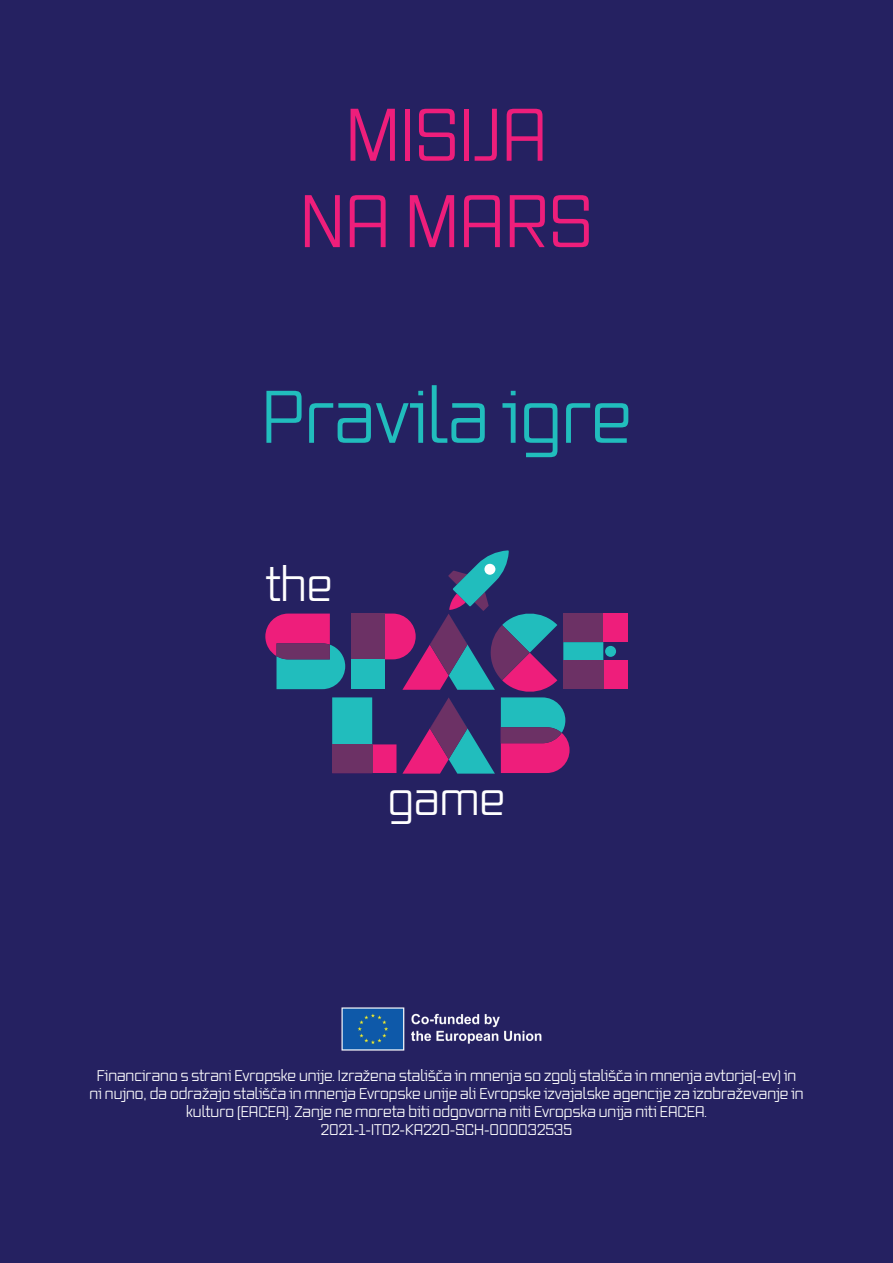
<style>
.page{position:relative;width:893px;height:1263px;background:#252161}
.page>*{position:absolute;margin:0;border:0;box-sizing:border-box;transform-origin:0 0}
.t1{font:72px/86.4px "Vox";color:#ee1e7b;text-align:center}
.t2{font:72px "Vox";color:#21bdbd}
.t3{font:45px "Vox";color:#fff}
.t4{font:15px/18px "Vox";color:#fff;text-align:center}
</style>
<div class="page">
<div style="left:603px;top:661px;width:25px;height:28px;background:#ee1e7b"></div>
<div style="left:603px;top:613px;width:25px;height:29px;background:#ee1e7b"></div>
<div style="left:605px;top:646px;width:11px;height:11px;background:#21bdbd;border-radius:50%"></div>
<svg style="left:265px;top:550px;width:338px;height:224px"></svg>
<div style="left:484px;top:564px;width:11px;height:11px;background:#fff;border-radius:50%"></div>
<img style="left:341px;top:1007px;width:201px;height:44px">
<h1 class="t1" style="left:300px;top:91px;width:295px">MISIJA<br>NA MARS</h1>
<h1 class="t2" style="left:261px;top:370px;width:372px">Pravila igre</h1>
<h2 class="t3" style="left:265px;top:556px;width:68px">the</h2>
<h2 class="t3" style="left:388px;top:769px;width:118px">game</h2>
<p class="t4" style="left:89px;top:1067px;width:716px">Financirano s strani Evropske unije. Izražena stališča in mnenja so zgolj stališča in mnenja avtorja(-ev) in ni nujno, da odražajo stališča in mnenja Evropske unije ali Evropske izvajalske agencije za izobraževanje in kulturo (EACEA). Zanje ne moreta biti odgovorna niti Evropska unija niti EACEA.<br>2021-1-IT02-KA220-SCH-000032535</p>
</div>
